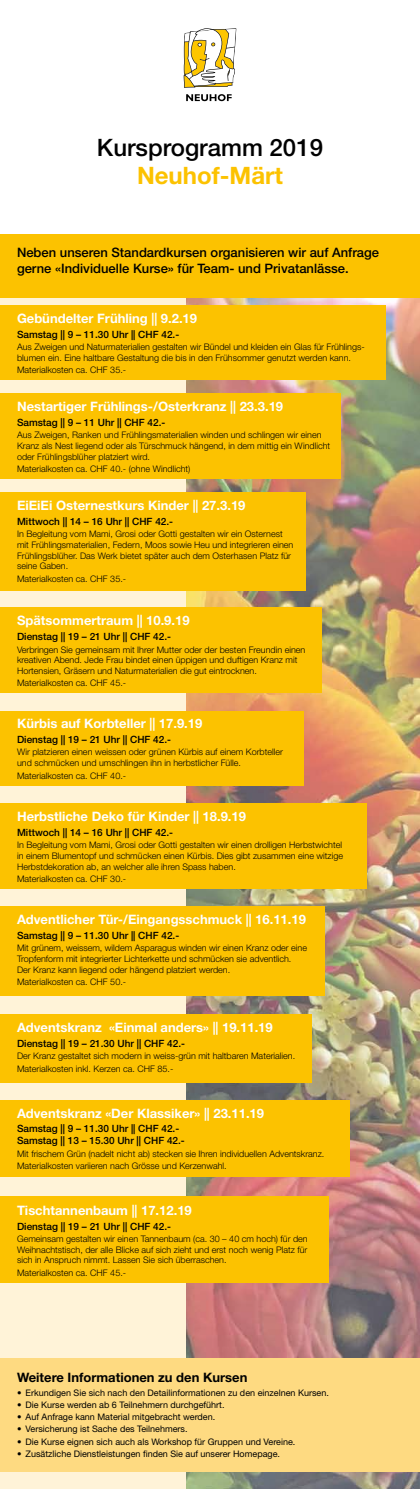
<style>
.page{position:relative;width:420px;height:1489px;background:#fff}
.page>*{position:absolute;margin:0;border:0;box-sizing:border-box;transform-origin:0 0}
.t1{font:24px "Helvetica Neue Medium";color:#000}
.t2{font:24px "Helvetica Neue Bold";color:#fcc200}
.t3{font:13px "Helvetica Neue Bold";color:#fff}
.t4{font:13px/15.6px "Helvetica Neue Medium";color:#000}
.t5{font:13px "Helvetica Neue Bold";color:#000}
.t6{font:10px/12px "Helvetica Neue Medium";color:#000}
.t7{font:9px/10.8px "Helvetica Neue Light";color:#000}
.t8{font:9px "Helvetica Neue Roman";color:#000}
</style>
<div class="page">
<img style="left:185px;top:298px;width:235px;height:1190px">
<svg style="left:183px;top:28px;width:53px;height:60px"></svg>
<svg style="left:186px;top:94px;width:45px;height:7px"></svg>
<div style="left:0;top:298px;width:185px;height:1190px;background:#fff3d8"></div>
<div style="left:0;top:305px;width:385px;height:75px;background:#fcc200"></div>
<div style="left:0;top:393px;width:340px;height:86px;background:#fcc200"></div>
<div style="left:0;top:492px;width:305px;height:98px;background:#fcc200"></div>
<div style="left:0;top:607px;width:321px;height:85px;background:#fcc200"></div>
<div style="left:0;top:710px;width:303px;height:75px;background:#fcc200"></div>
<div style="left:0;top:803px;width:366px;height:86px;background:#fcc200"></div>
<div style="left:0;top:906px;width:324px;height:89px;background:#fcc200"></div>
<div style="left:0;top:1014px;width:311px;height:68px;background:#fcc200"></div>
<div style="left:0;top:1099px;width:349px;height:77px;background:#fcc200"></div>
<div style="left:0;top:1196px;width:328px;height:86px;background:#fcc200"></div>
<div style="left:0;top:1358px;width:420px;height:113px;background:#feda81"></div>
<div style="left:0;top:234px;width:420px;height:64px;background:#fcc200"></div>
<h1 class="t1" style="left:97px;top:133px;width:227px">Kursprogramm 2019</h1>
<h1 class="t2" style="left:137px;top:161px;width:147px">Neuhof-Märt</h1>
<h2 class="t4" style="left:17px;top:245px;width:363px">Neben unseren Standardkursen organisieren wir auf Anfrage gerne «Individuelle Kurse» für Team- und Privatanlässe.</h2>
<h2 class="t3" style="left:17px;top:311px;width:181px">Gebündelter Frühling || 9.2.19</h2>
<p class="t6" style="left:17px;top:328px;width:164px">Samstag || 9 – 11.30 Uhr || CHF 42.-</p>
<p class="t7" style="left:17px;top:341px;width:349px">Aus Zweigen und Naturmaterialien gestalten wir Bündel und kleiden ein Glas für Frühlings&shy;blumen ein. Eine haltbare Gestaltung die bis in den Frühsommer genutzt werden kann.</p>
<p class="t7" style="left:17px;top:364px;width:111px">Materialkosten ca. CHF 35.-</p>
<h2 class="t3" style="left:17px;top:398px;width:267px">Nestartiger Frühlings-/Osterkranz || 23.3.19</h2>
<p class="t6" style="left:17px;top:416px;width:150px">Samstag || 9 – 11 Uhr || CHF 42.-</p>
<p class="t7" style="left:17px;top:429px;width:314px">Aus Zweigen, Ranken und Frühlingsmaterialien winden und schlingen wir einen<br>Kranz als Nest liegend oder als Türschmuck hängend, in dem mittig ein Windlicht oder Frühlingsblüher platziert wird.</p>
<p class="t7" style="left:17px;top:463px;width:175px">Materialkosten ca. CHF 40.- (ohne Windlicht)</p>
<h2 class="t3" style="left:17px;top:497px;width:230px">EiEiEi Osternestkurs Kinder || 27.3.19</h2>
<p class="t6" style="left:17px;top:515px;width:157px">Mittwoch || 14 – 16 Uhr || CHF 42.-</p>
<p class="t7" style="left:17px;top:528px;width:278px">In Begleitung vom Mami, Grosi oder Gotti gestalten wir ein Osternest mit Frühlingsmaterialien, Federn, Moos sowie Heu und integrieren einen Frühlingsblüher. Das Werk bietet später auch dem Osterhasen Platz für seine Gaben.</p>
<p class="t7" style="left:17px;top:572px;width:111px">Materialkosten ca. CHF 35.-</p>
<h2 class="t3" style="left:17px;top:612px;width:174px">Spätsommertraum || 10.9.19</h2>
<p class="t6" style="left:17px;top:630px;width:155px">Dienstag || 19 – 21 Uhr || CHF 42.-</p>
<p class="t7" style="left:17px;top:643px;width:290px">Verbringen Sie gemeinsam mit Ihrer Mutter oder der besten Freundin einen kreativen Abend. Jede Frau bindet einen üppigen und duftigen Kranz mit<br>Hortensien, Gräsern und Naturmaterialien die gut eintrocknen.</p>
<p class="t7" style="left:17px;top:677px;width:111px">Materialkosten ca. CHF 45.-</p>
<h2 class="t3" style="left:17px;top:715px;width:187px">Kürbis auf Korbteller || 17.9.19</h2>
<p class="t6" style="left:17px;top:733px;width:155px">Dienstag || 19 – 21 Uhr || CHF 42.-</p>
<p class="t7" style="left:17px;top:746px;width:267px">Wir platzieren einen weissen oder grünen Kürbis auf einem Korbteller und schmücken und umschlingen ihn in herbstlicher Fülle.</p>
<p class="t7" style="left:17px;top:769px;width:111px">Materialkosten ca. CHF 40.-</p>
<h2 class="t3" style="left:17px;top:808px;width:230px">Herbstliche Deko für Kinder || 18.9.19</h2>
<p class="t6" style="left:17px;top:826px;width:157px">Mittwoch || 14 – 16 Uhr || CHF 42.-</p>
<p class="t7" style="left:17px;top:839px;width:327px;text-align:justify">In Begleitung vom Mami, Grosi oder Gotti gestalten wir einen drolligen Herbstwichtel in einem Blumentopf und schmücken einen Kürbis. Dies gibt zusammen eine witzige Herbstdekoration ab, an welcher alle ihren Spass haben.</p>
<p class="t7" style="left:17px;top:873px;width:111px">Materialkosten ca. CHF 30.-</p>
<h2 class="t3" style="left:17px;top:911px;width:290px">Adventlicher Tür-/Eingangsschmuck || 16.11.19</h2>
<p class="t6" style="left:17px;top:929px;width:164px">Samstag || 9 – 11.30 Uhr || CHF 42.-</p>
<p class="t7" style="left:17px;top:942px;width:291px">Mit grünem, weissem, wildem Asparagus winden wir einen Kranz oder eine<br>Tropfenform mit integrierter Lichterkette und schmücken sie adventlich.<br>Der Kranz kann liegend oder hängend platziert werden.</p>
<p class="t7" style="left:17px;top:976px;width:111px">Materialkosten ca. CHF 50.-</p>
<h2 class="t3" style="left:17px;top:1019px;width:257px">Adventskranz «Einmal anders» || 19.11.19</h2>
<p class="t6" style="left:17px;top:1037px;width:169px">Dienstag || 19 – 21.30 Uhr || CHF 42.-</p>
<p class="t7" style="left:17px;top:1049px;width:279px;line-height:12.2px">Der Kranz gestaltet sich modern in weiss-grün mit haltbaren Materialien.<br>Materialkosten inkl. Kerzen ca. CHF 85.-</p>
<h2 class="t3" style="left:17px;top:1104px;width:248px">Adventskranz «Der Klassiker» || 23.11.19</h2>
<p class="t6" style="left:17px;top:1122px;width:169px">Samstag || 9 – 11.30 Uhr || CHF 42.-<br>Samstag || 13 – 15.30 Uhr || CHF 42.-</p>
<p class="t7" style="left:17px;top:1147px;width:309px;line-height:12.2px">Mit frischem Grün (nadelt nicht ab) stecken sie Ihren individuellen Adventskranz.<br>Materialkosten variieren nach Grösse und Kerzenwahl.</p>
<h2 class="t3" style="left:17px;top:1201px;width:176px">Tischtannenbaum || 17.12.19</h2>
<p class="t6" style="left:17px;top:1219px;width:155px">Dienstag || 19 – 21 Uhr || CHF 42.-</p>
<p class="t7" style="left:17px;top:1232px;width:292px;text-align:justify">Gemeinsam gestalten wir einen Tannenbaum (ca. 30 – 40 cm hoch) für den Weihnachtstisch, der alle Blicke auf sich zieht und erst noch wenig Platz für sich in Anspruch nimmt. Lassen Sie sich überraschen.</p>
<p class="t7" style="left:17px;top:1266px;width:111px">Materialkosten ca. CHF 45.-</p>
<h2 class="t5" style="left:17px;top:1369px;width:232px">Weitere Informationen zu den Kursen</h2>
<p class="t8" style="left:17px;top:1386px;width:313px">• Erkundigen Sie sich nach den Detailinformationen zu den einzelnen Kursen.</p>
<p class="t8" style="left:17px;top:1399px;width:209px">• Die Kurse werden ab 6 Teilnehmern durchgeführt.</p>
<p class="t8" style="left:17px;top:1411px;width:200px">• Auf Anfrage kann Material mitgebracht werden.</p>
<p class="t8" style="left:17px;top:1423px;width:172px">• Versicherung ist Sache des Teilnehmers.</p>
<p class="t8" style="left:17px;top:1435px;width:280px">• Die Kurse eignen sich auch als Workshop für Gruppen und Vereine.</p>
<p class="t8" style="left:17px;top:1447px;width:264px">• Zusätzliche Dienstleistungen finden Sie auf unserer Homepage.</p>
</div>
